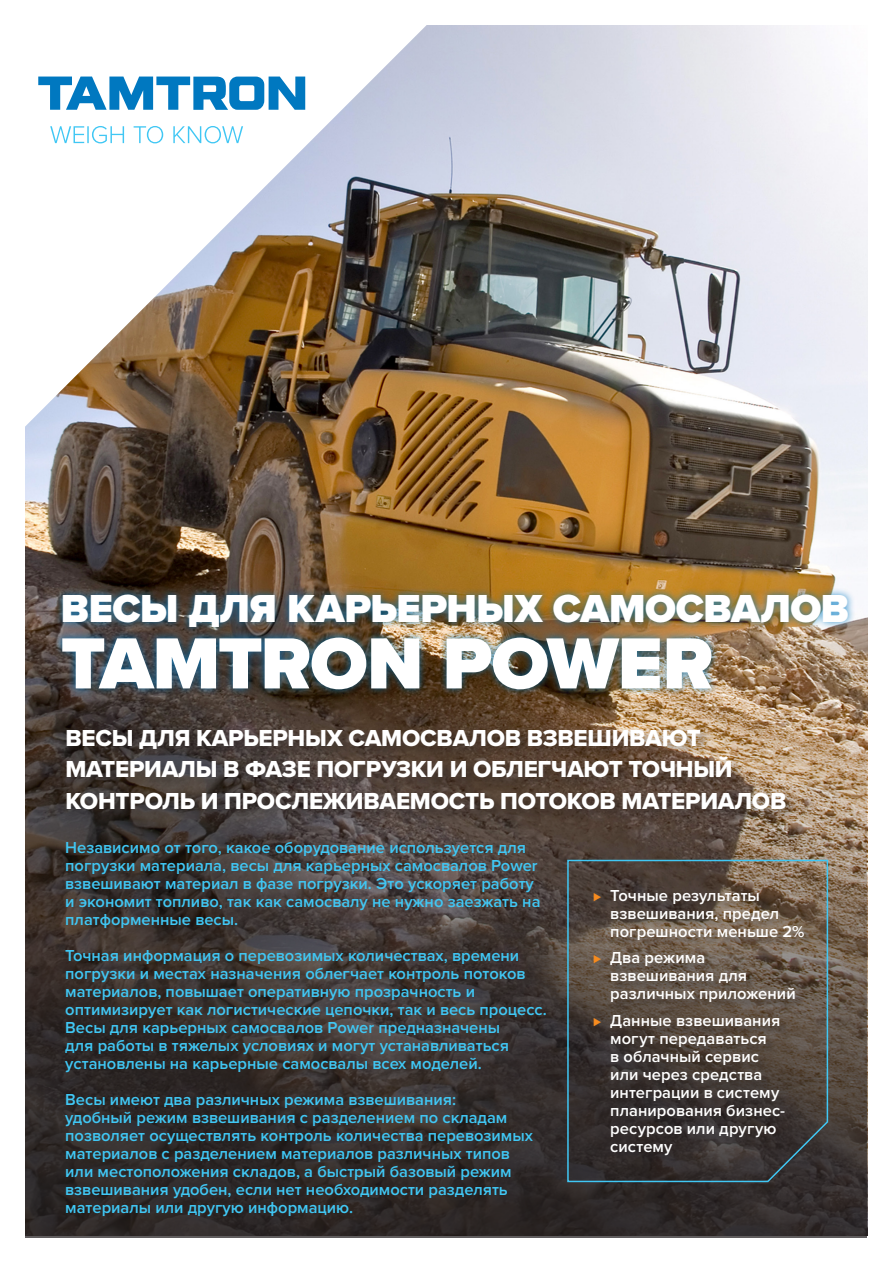
<style>
.page{position:relative;width:893px;height:1263px;background:#fff}
.page>*{position:absolute;margin:0;border:0;box-sizing:border-box;transform-origin:0 0}
.Headline_50_pt{font:900 75px "Proxima Nova";letter-spacing:-.015em;color:#fff}
.Headline_50_pt-2{font:900 40.5px "Proxima Nova";letter-spacing:-.01em;color:#fff}
.t1{font:24px/31.5px "Proxima Nova Extrabld";letter-spacing:-.01em;color:#fff}
.Lead{font:600 16.5px/18px "Proxima Nova";color:#40c7f4}
.t2{font:600 16.5px/18px "Proxima Nova";letter-spacing:.005em;color:#fff}
.s1{font-weight:900;font-size:13.5px;color:#f68b1f}
</style>
<div class="page">
<img style="left:26px;top:26px;width:841px;height:673px">
<svg style="left:26px;top:699px;width:841px;height:538px;background:#443a35"></svg>
<img style="left:25px;top:25px;width:427px;height:420px">
<div style="left:64px;top:727px;width:735px;height:96px;background:#231f20;opacity:.42"></div>
<svg style="left:566px;top:859px;width:263px;height:324px;background:#4e4b47"></svg>
<div style="left:595px;top:890px;width:219px;height:275px;background:#231f20;opacity:.37"></div>
<div style="left:54px;top:587px;width:802px;height:110px;background:#0078c0;opacity:.75"></div>
<svg style="left:38px;top:77px;width:267px;height:33px"></svg>
<svg style="left:50px;top:126px;width:193px;height:17px"></svg>
<p class="Headline_50_pt-2" style="left:61px;top:579px;width:790px">ВЕСЫ ДЛЯ КАРЬЕРНЫХ САМОСВАЛОВ</p>
<p class="Headline_50_pt" style="left:61px;top:607px;width:654px">TAMTRON POWER</p>
<p class="t1" style="left:65px;top:721px;width:722px">ВЕСЫ ДЛЯ КАРЬЕРНЫХ САМОСВАЛОВ ВЗВЕШИВАЮТ<br>МАТЕРИАЛЫ В ФАЗЕ ПОГРУЗКИ И ОБЛЕГЧАЮТ ТОЧНЫЙ<br>КОНТРОЛЬ И ПРОСЛЕЖИВАЕМОСТЬ ПОТОКОВ МАТЕРИАЛОВ</p>
<p class="Lead" style="left:65px;top:837px;width:477px">Независимо от того, какое оборудование используется для погрузки материала, весы для карьерных самосвалов Power взвешивают материал в фазе погрузки. Это ускоряет работу и экономит топливо, так как самосвалу не нужно заезжать на платформенные весы.</p>
<p class="Lead" style="left:65px;top:945px;width:483px">Точная информация о перевозимых количествах, времени погрузки и местах назначения облегчает контроль потоков материалов, повышает оперативную прозрачность и оптимизирует как логистические цепочки, так и весь процесс.<br>Весы для карьерных самосвалов Power предназначены<br>для работы в тяжелых условиях и могут устанавливаться установлены на карьерные самосвалы всех моделей.</p>
<p class="Lead" style="left:65px;top:1089px;width:469px">Весы имеют два различных режима взвешивания:<br>удобный режим взвешивания с разделением по складам позволяет осуществлять контроль количества перевозимых материалов с разделением материалов различных типов или местоположения складов, а быстрый базовый режим взвешивания удобен, если нет необходимости разделять материалы или другую информацию.</p>
<p class="t2" style="left:610px;top:886px;width:196px;text-indent:-17px"><span class="s1">⊲</span> Точные результаты взвешивания, предел погрешности меньше 2%</p>
<p class="t2" style="left:610px;top:948px;width:187px;text-indent:-17px"><span class="s1">⊲</span> Два режима взвешивания для различных приложений</p>
<p class="t2" style="left:610px;top:1011px;width:176px;text-indent:-17px"><span class="s1">⊲</span> Данные взвешивания могут передаваться<br>в облачный сервис или через средства интеграции в систему планирования бизнес&shy;ресурсов или другую систему</p>
</div>
